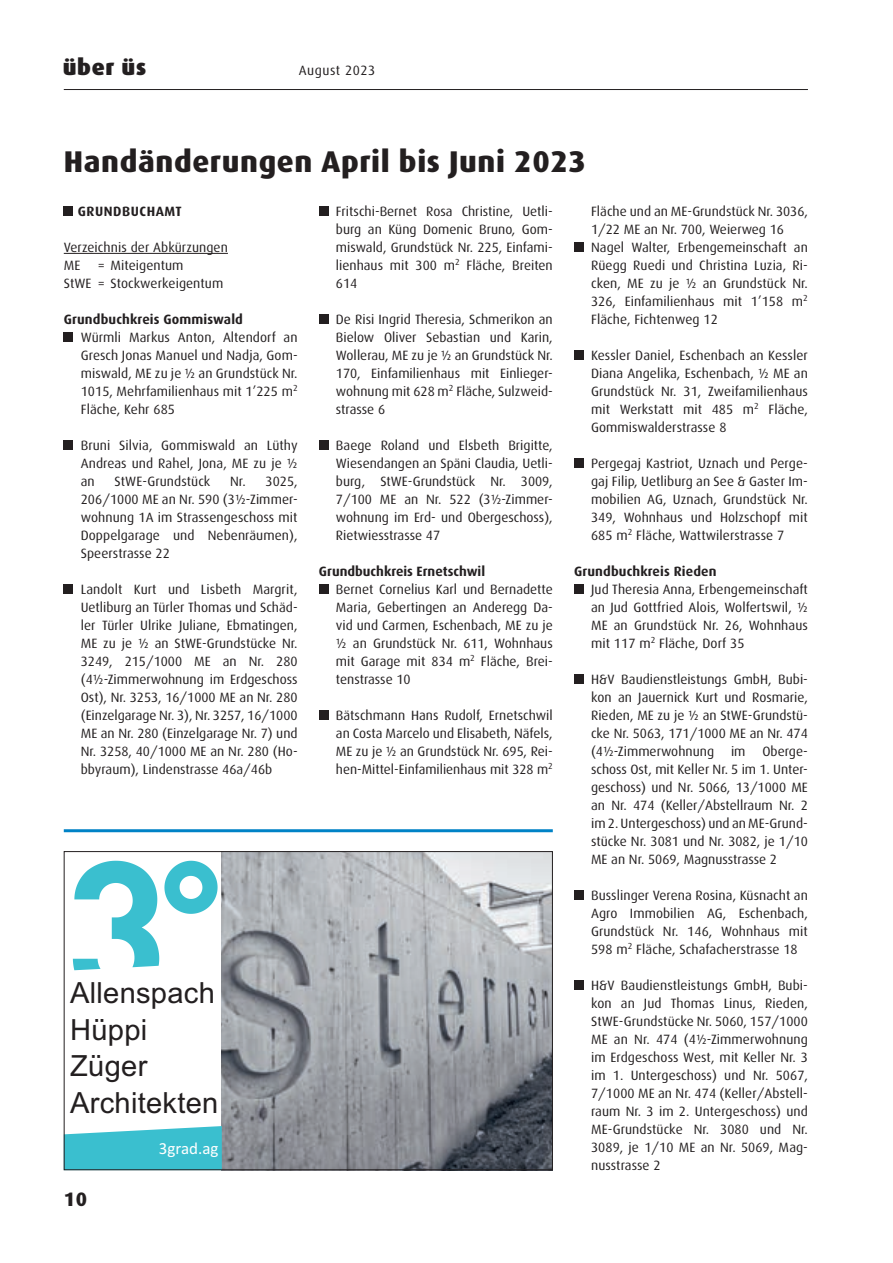
<style>
.page{position:relative;width:893px;height:1263px;background:#fff}
.page>*{position:absolute;margin:0;border:0;box-sizing:border-box;transform-origin:0 0}
.t1{font:800 30px "Dax";letter-spacing:.02em;color:#231f20}
.t2{font:29.1px/36.8px "Arial";letter-spacing:.01em;color:#231f20}
.t3{font:900 22.5px "Dax";letter-spacing:.03em;color:#231f20}
.t4{font:800 19.5px "Dax";color:#231f20}
.t5{font:16.95px "Calibri";letter-spacing:-.005em;color:#fff}
.t6{font:13.5px/18px "Dax";letter-spacing:.005em;color:#231f20;text-align:justify}
.t7{font:700 13.5px "Dax";letter-spacing:.01em;color:#231f20}
.t8{font:700 13.5px "Dax";letter-spacing:.04em;color:#231f20}
.t9{font:13.5px "Dax";letter-spacing:.04em;color:#231f20}
</style>
<div class="page">
<hr style="left:64px;top:89px;width:744px;height:1px;background:#231f20">
<hr style="left:64px;top:253px;width:164px;height:1px;background:#231f20">
<div style="left:64px;top:207px;width:9px;height:9px;background:#231f20"></div>
<div style="left:64px;top:333px;width:9px;height:9px;background:#231f20"></div>
<div style="left:64px;top:441px;width:9px;height:9px;background:#231f20"></div>
<div style="left:64px;top:585px;width:9px;height:9px;background:#231f20"></div>
<div style="left:319px;top:207px;width:9px;height:9px;background:#231f20"></div>
<div style="left:319px;top:315px;width:9px;height:9px;background:#231f20"></div>
<div style="left:319px;top:441px;width:9px;height:9px;background:#231f20"></div>
<div style="left:319px;top:585px;width:9px;height:9px;background:#231f20"></div>
<div style="left:319px;top:711px;width:9px;height:9px;background:#231f20"></div>
<div style="left:574px;top:243px;width:9px;height:9px;background:#231f20"></div>
<div style="left:574px;top:351px;width:9px;height:9px;background:#231f20"></div>
<div style="left:574px;top:459px;width:9px;height:9px;background:#231f20"></div>
<div style="left:574px;top:585px;width:9px;height:9px;background:#231f20"></div>
<div style="left:574px;top:675px;width:9px;height:9px;background:#231f20"></div>
<div style="left:574px;top:891px;width:9px;height:9px;background:#231f20"></div>
<div style="left:574px;top:981px;width:9px;height:9px;background:#231f20"></div>
<img style="left:222px;top:853px;width:329px;height:315px">
<svg style="left:66px;top:1126px;width:156px;height:42px"></svg>
<svg style="left:73px;top:861px;width:145px;height:109px"></svg>
<div style="left:64px;top:851px;width:489px;height:319px;border:1px solid #231f20"></div>
<hr style="left:64px;top:829px;width:489px;height:3px;background:#0082c6">
<h3 class="t3" style="left:63px;top:54px;width:85px">über üs</h3>
<p class="t9" style="left:299px;top:63px;width:78px">August 2023</p>
<h1 class="t1" style="left:64px;top:145px;width:524px">Handänderungen April bis Juni 2023</h1>
<p class="t8" style="left:78px;top:204px;width:105px">GRUNDBUCHAMT</p>
<p class="t6" style="left:64px;top:238px;width:166px">Verzeichnis der Abkürzungen<br>ME</p>
<p class="t6" style="left:336px;top:202px;width:218px">Fritschi-Bernet Rosa Christine, Uetli&shy;burg an Küng Domenic Bruno, Gom&shy;miswald, Grundstück Nr. 225, Einfami&shy;lienhaus mit 300 m<sup>2</sup> Fläche, Breiten 614</p>
<p class="t6" style="left:336px;top:310px;width:218px">De Risi Ingrid Theresia, Schmerikon an Bielow Oliver Sebastian und Karin, Wollerau, ME zu je ½ an Grundstück Nr.<br>170, Einfamilienhaus mit Einlieger&shy;wohnung mit 628 m<sup>2</sup> Fläche, Sulzweid&shy;strasse 6</p>
<p class="t6" style="left:336px;top:436px;width:218px">Baege Roland und Elsbeth Brigitte, Wiesendangen an Späni Claudia, Uetli&shy;burg, StWE-Grundstück Nr. 3009, 7/100 ME an Nr. 522 (3½-Zimmer&shy;wohnung im Erd- und Obergeschoss), Rietwiesstrasse 47</p>
<p class="t7" style="left:319px;top:564px;width:168px">Grundbuchkreis Ernetschwil</p>
<p class="t6" style="left:336px;top:580px;width:218px">Bernet Cornelius Karl und Bernadette Maria, Gebertingen an Anderegg Da&shy;vid und Carmen, Eschenbach, ME zu je ½ an Grundstück Nr. 611, Wohnhaus mit Garage mit 834 m<sup>2</sup> Fläche, Brei&shy;tenstrasse 10</p>
<p class="t6" style="left:336px;top:706px;width:218px">Bätschmann Hans Rudolf, Ernetschwil an Costa Marcelo und Elisabeth, Näfels, ME zu je ½ an Grundstück Nr. 695, Rei&shy;hen-Mittel-Einfamilienhaus mit 328 m<sup>2</sup></p>
<p class="t6" style="left:591px;top:202px;width:218px;text-align:left">Fläche und an ME-Grundstück Nr. 3036,<br>1/22 ME an Nr. 700, Weierweg 16<br>Nagel Walter, Erbengemeinschaft an<br>Rüegg Ruedi und Christina Luzia, Ri&shy;cken, ME zu je ½ an Grundstück Nr.<br>326, Einfamilienhaus mit 1’158 m<sup>2<br></sup>Fläche, Fichtenweg 12</p>
<p class="t6" style="left:591px;top:346px;width:218px">Kessler Daniel, Eschenbach an Kessler Diana Angelika, Eschenbach, ½ ME an Grundstück Nr. 31, Zweifamilienhaus mit Werkstatt mit 485 m<sup>2</sup> Fläche, Gommiswalderstrasse 8</p>
<p class="t6" style="left:591px;top:454px;width:218px">Pergegaj Kastriot, Uznach und Perge&shy;gaj Filip, Uetliburg an See &amp; Gaster Im&shy;mobilien AG, Uznach, Grundstück Nr.<br>349, Wohnhaus und Holzschopf mit 685 m<sup>2</sup> Fläche, Wattwilerstrasse 7</p>
<p class="t7" style="left:574px;top:564px;width:144px">Grundbuchkreis Rieden</p>
<p class="t6" style="left:591px;top:580px;width:218px">Jud Theresia Anna, Erbengemeinschaft an Jud Gottfried Alois, Wolfertswil, ½ ME an Grundstück Nr. 26, Wohnhaus mit 117 m<sup>2</sup> Fläche, Dorf 35</p>
<p class="t6" style="left:591px;top:670px;width:218px">H&amp;V Baudienstleistungs GmbH, Bubi&shy;kon an Jauernick Kurt und Rosmarie, Rieden, ME zu je ½ an StWE-Grundstü&shy;cke Nr. 5063, 171/1000 ME an Nr. 474 (4½-Zimmerwohnung</p>
<p class="t6" style="left:64px;top:256px;width:161px;text-align:center">= Miteigentum<br>StWE = Stockwerkeigentum</p>
<p class="t7" style="left:64px;top:312px;width:181px">Grundbuchkreis Gommiswald</p>
<p class="t6" style="left:81px;top:328px;width:218px">Würmli Markus Anton, Altendorf an Gresch Jonas Manuel und Nadja, Gom&shy;miswald, ME zu je ½ an Grundstück Nr.<br>1015, Mehrfamilienhaus mit 1’225 m<sup>2<br></sup>Fläche, Kehr 685</p>
<p class="t6" style="left:81px;top:436px;width:218px">Bruni Silvia, Gommiswald an Lüthy Andreas und Rahel, Jona, ME zu je ½ an</p>
<p class="t6" style="left:115px;top:472px;width:97px">StWE-Grundstück</p>
<p class="t6" style="left:81px;top:472px;width:218px;text-indent:149px">Nr. 3025, 206/1000 ME an Nr. 590 (3½-Zimmer&shy;wohnung 1A im Strassengeschoss mit Doppelgarage und Nebenräumen), Speerstrasse 22</p>
<p class="t6" style="left:81px;top:580px;width:218px">Landolt Kurt und Lisbeth Margrit, Uetliburg an Türler Thomas und Schäd&shy;ler Türler Ulrike Juliane, Ebmatingen, ME zu je ½ an StWE-Grundstücke Nr.<br>3249, 215/1000 ME an Nr. 280 (4½-Zimmerwohnung im Erdgeschoss Ost), Nr. 3253, 16/1000 ME an Nr. 280 (Einzelgarage Nr. 3), Nr. 3257, 16/1000<br>ME an Nr. 280 (Einzelgarage Nr. 7) und Nr. 3258, 40/1000 ME an Nr. 280 (Ho&shy;bbyraum), Lindenstrasse 46a/46b</p>
<p class="t6" style="left:591px;top:742px;width:218px;text-indent:171px">Oberge&shy;schoss Ost, mit Keller Nr. 5 im 1. Unter&shy;geschoss) und Nr. 5066, 13/1000 ME an Nr. 474 (Keller/Abstellraum Nr. 2 im 2. Untergeschoss) und an ME-Grund&shy;stücke Nr. 3081 und Nr. 3082, je 1/10<br>ME an Nr. 5069, Magnusstrasse 2</p>
<p class="t6" style="left:591px;top:886px;width:218px">Busslinger Verena Rosina, Küsnacht an Agro Immobilien AG, Eschenbach, Grundstück Nr. 146, Wohnhaus mit 598 m<sup>2</sup> Fläche, Schafacherstrasse 18</p>
<p class="t6" style="left:591px;top:976px;width:218px">H&amp;V Baudienstleistungs GmbH, Bubi&shy;kon an Jud Thomas Linus, Rieden, StWE-Grundstücke Nr. 5060, 157/1000<br>ME an Nr. 474 (4½-Zimmerwohnung im Erdgeschoss West, mit Keller Nr. 3 im 1. Untergeschoss) und Nr. 5067, 7/1000 ME an Nr. 474 (Keller/Abstell&shy;raum Nr. 3 im 2. Untergeschoss) und ME-Grundstücke Nr. 3080 und Nr.<br>3089, je 1/10 ME an Nr. 5069, Mag&shy;nusstrasse 2</p>
<p class="t6" style="left:731px;top:742px;width:16px">im</p>
<h2 class="t2" style="left:70px;top:977px;width:150px">Allenspach<br>Hüppi<br>Züger<br>Architekten</h2>
<p class="t5" style="left:159px;top:1143px;width:61px">3grad.ag</p>
<h3 class="t4" style="left:64px;top:1188px;width:25px">10</h3>
</div>
